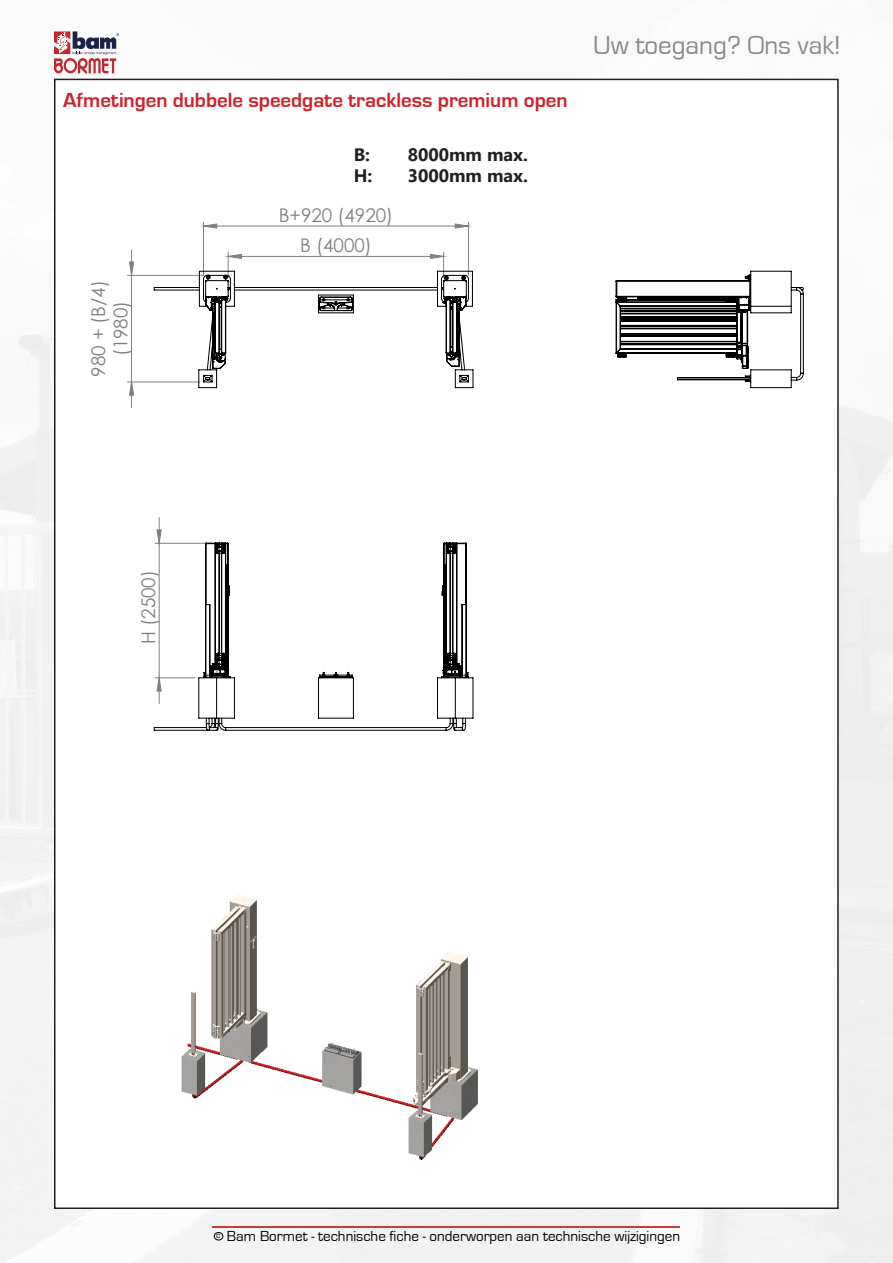
<style>
.page{position:relative;width:893px;height:1263px;background:#fff}
.page>*{position:absolute;margin:0;border:0;box-sizing:border-box;transform-origin:0 0}
.t1{font:27px "Eurostile";color:#87898c}
.t2{font:700 21px "Eurostile";color:#d0202a}
.t3{font:18.9px/22.5px "Century Gothic";color:#808080;text-align:center}
.t4{font:700 18px "Segoe UI";color:#231f20}
.t5{font:15px "Eurostile";color:#000}
</style>
<div class="page">
<img style="left:0;top:34px;width:893px;height:1229px">
<div style="left:214px;top:1232px;width:9px;height:8px;border:1px solid #000;border-radius:50%"></div>
<hr style="left:213px;top:1226px;width:467px;height:1px;background:#c63f36">
<svg style="left:54px;top:31px;width:65px;height:43px"></svg>
<div style="left:55px;top:79px;width:783px;height:1129px;background:#fff"></div>
<img style="left:181px;top:894px;width:297px;height:266px">
<hr style="left:468px;top:222px;width:1px;height:53px;background:#808080">
<hr style="left:203px;top:222px;width:1px;height:53px;background:#808080">
<hr style="left:128px;top:382px;width:71px;height:1px;background:#808080">
<hr style="left:128px;top:275px;width:75px;height:1px;background:#808080">
<svg style="left:228px;top:252px;width:216px;height:18px"></svg>
<svg style="left:204px;top:224px;width:264px;height:4px"></svg>
<svg style="left:130px;top:250px;width:23px;height:158px"></svg>
<svg style="left:153px;top:270px;width:651px;height:461px"></svg>
<p class="t2" style="left:63px;top:89px;width:506px">Afmetingen dubbele speedgate trackless premium open</p>
<p class="t4" style="left:354px;top:137px;width:18px">B:</p>
<p class="t4" style="left:408px;top:137px;width:122px">8000mm max.</p>
<p class="t4" style="left:354px;top:159px;width:20px">H:</p>
<p class="t4" style="left:408px;top:159px;width:122px">3000mm max.</p>
<p class="t3" style="left:279px;top:204px;width:116px">B+920 (4920)</p>
<p class="t3" style="left:87px;top:377px;width:98px;rotate:-90deg">980 + (B/4) (1980)</p>
<p class="t3" style="left:300px;top:234px;width:73px">B (4000)</p>
<h1 class="t1" style="left:593px;top:31px;width:249px">Uw toegang? Ons vak!</h1>
<p class="t3" style="left:137px;top:644px;width:75px;rotate:-90deg">H (2500)</p>
<p class="t5" style="left:216px;top:1228px;width:466px"><sup>c</sup> Bam Bormet - technische fiche - onderworpen aan technische wijzigingen</p>
</div>
